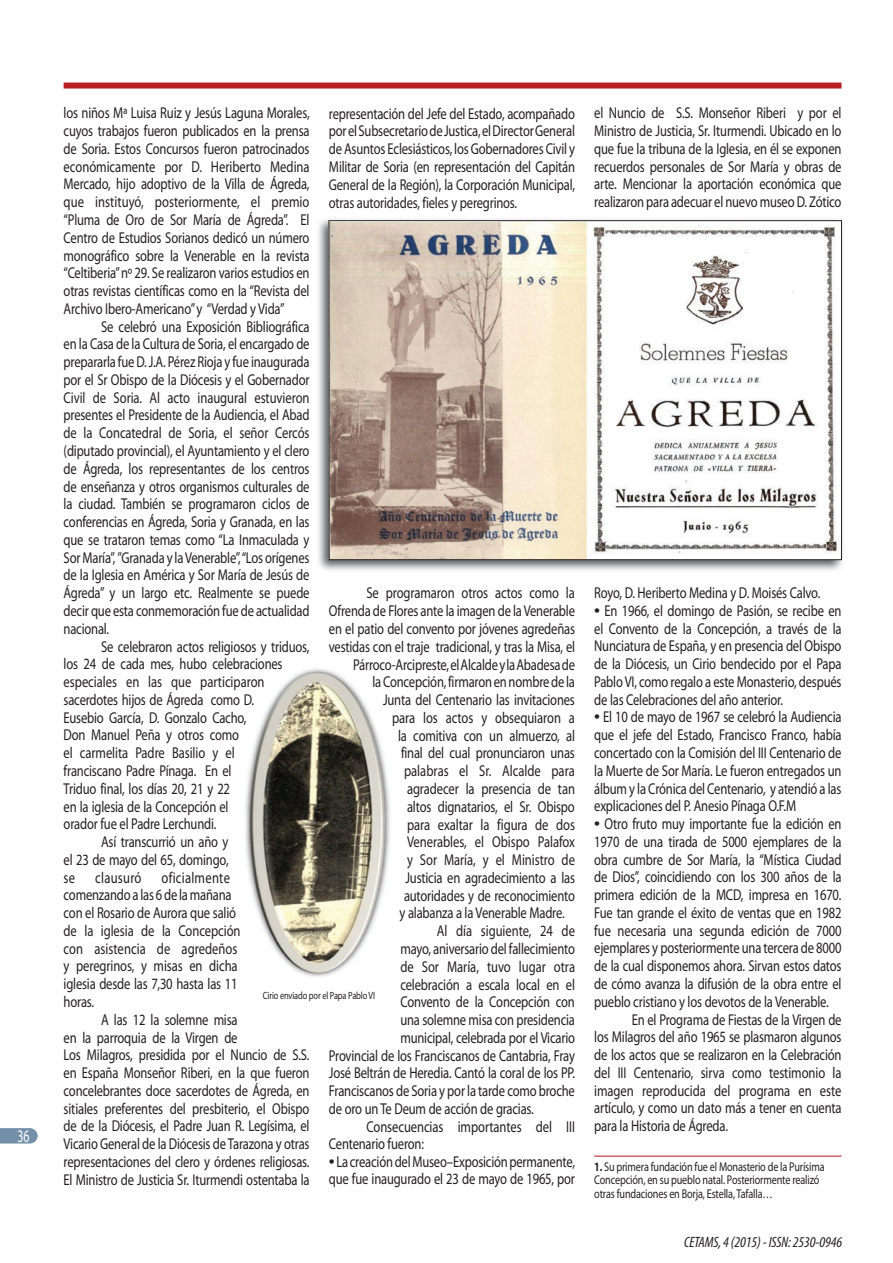
<style>
.page{position:relative;width:893px;height:1263px;background:#fff}
.page>*{position:absolute;margin:0;border:0;box-sizing:border-box;transform-origin:0 0}
.t1{font:17.7px "Myriad Pro";color:#fff;scale:.67 1}
.t2{font:15.75px/17.7px "Myriad Pro";letter-spacing:-.015em;color:#231f20;text-align:justify;scale:.8 1}
.t3{font:15.75px "Myriad Pro";letter-spacing:.02em;color:#231f20;scale:.8 1}
.t4{font:italic condensed 15px "Myriad Pro";letter-spacing:-.01em;color:#231f20}
.t5{font:12.75px/13.5px "Myriad Pro";letter-spacing:-.015em;color:#231f20;scale:.8 1}
.t6{font:10.5px "Myriad Pro";letter-spacing:-.015em;color:#231f20;scale:.8 1}
.s1{font-size:21px}
.s2{font-weight:700}
</style>
<div class="page">
<svg style="left:0;top:1128px;width:38px;height:16px"></svg>
<div style="left:64px;top:83px;width:777px;height:6px;background:#b81f24"></div>
<img style="left:318px;top:219px;width:525px;height:352px">
<img style="left:331px;top:222px;width:509px;height:336px">
<img style="left:245px;top:668px;width:145px;height:309px">
<hr style="left:594px;top:1156px;width:247px;height:1px;background:#b81f24">
<p class="t1" style="left:17px;top:1129px;width:19px">36</p>
<p class="t2" style="left:64px;top:105px;width:309px">los niños Mª Luisa Ruiz y Jesús Laguna Morales, cuyos trabajos fueron publicados en la prensa de Soria. Estos Concursos fueron patrocinados económicamente por D. Heriberto Medina Mercado, hijo adoptivo de la Villa de Ágreda, que instituyó, posteriormente, el premio “Pluma de Oro de Sor María de Ágreda”. El Centro de Estudios Sorianos dedicó un número monográfico sobre la Venerable en la revista “Celtiberia” nº 29. Se realizaron varios estudios en otras revistas científicas como en la “Revista del Archivo Ibero-Americano” y “Verdad y Vida”</p>
<p class="t2" style="left:64px;top:318px;width:309px;text-indent:37px">Se celebró una Exposición Bibliográfica en la Casa de la Cultura de Soria, el encargado de prepararla fue D. J.A. Pérez Rioja y fue inaugurada por el Sr Obispo de la Diócesis y el Gobernador Civil de Soria. Al acto inaugural estuvieron presentes el Presidente de la Audiencia, el Abad de la Concatedral de Soria, el señor Cercós (diputado provincial), el Ayuntamiento y el clero de Ágreda, los representantes de los centros de enseñanza y otros organismos culturales de la ciudad. También se programaron ciclos de conferencias en Ágreda, Soria y Granada, en las que se trataron temas como “La Inmaculada y Sor María”, ”Granada y la Venerable”, “Los orígenes de la Iglesia en América y Sor María de Jesús de Ágreda” y un largo etc. Realmente se puede decir que esta conmemoración fue de actualidad nacional.</p>
<p class="t2" style="left:101px;top:638px;width:262px">Se celebraron actos religiosos y triduos,</p>
<p class="t2" style="left:64px;top:656px;width:275px">los 24 de cada mes, hubo celebraciones</p>
<p class="t2" style="left:64px;top:674px;width:253px">especiales en las que participaron</p>
<p class="t2" style="left:64px;top:692px;width:240px">sacerdotes hijos de Ágreda como D.</p>
<p class="t2" style="left:64px;top:709px;width:230px">Eusebio García, D. Gonzalo Cacho,</p>
<p class="t2" style="left:64px;top:727px;width:221px">Don Manuel Peña y otros como</p>
<p class="t2" style="left:64px;top:745px;width:215px">el carmelita Padre Basilio y el</p>
<p class="t2" style="left:64px;top:763px;width:211px">franciscano Padre Pínaga. En el</p>
<p class="t2" style="left:64px;top:781px;width:210px">Triduo final, los días 20, 21 y 22</p>
<p class="t2" style="left:64px;top:798px;width:208px">en la iglesia de la Concepción el</p>
<p class="t2" style="left:64px;top:816px;width:192px">orador fue el Padre Lerchundi.</p>
<p class="t2" style="left:101px;top:834px;width:161px">Así transcurrió un año y</p>
<p class="t2" style="left:64px;top:852px;width:208px">el 23 de mayo del 65, domingo,</p>
<p class="t2" style="left:64px;top:869px;width:16px">se</p>
<p class="t3" style="left:95px;top:871px;width:59px">clausuró</p>
<p class="t2" style="left:329px;top:106px;width:309px">representación del Jefe del Estado, acompañado por el Subsecretario de Justica, el Director General de Asuntos Eclesiásticos, los Gobernadores Civil y Militar de Soria (en representación del Capitán General de la Región), la Corporación Municipal, otras autoridades, fieles y peregrinos.</p>
<p class="t2" style="left:366px;top:585px;width:262px">Se programaron otros actos como la</p>
<p class="t2" style="left:329px;top:603px;width:309px">Ofrenda de Flores ante la imagen de la Venerable</p>
<p class="t2" style="left:329px;top:621px;width:309px">en el patio del convento por jóvenes agredeñas</p>
<p class="t2" style="left:329px;top:639px;width:309px">vestidas con el traje tradicional, y tras la Misa, el</p>
<p class="t2" style="left:353px;top:656px;width:279px">Párroco-Arcipreste, el Alcalde y la Abadesa de</p>
<p class="t2" style="left:372px;top:674px;width:255px">la Concepción, firmaron en nombre de la</p>
<p class="t2" style="left:383px;top:692px;width:241px">Junta del Centenario las invitaciones</p>
<p class="t2" style="left:392px;top:710px;width:230px">para los actos y obsequiaron a</p>
<p class="t2" style="left:398px;top:728px;width:223px">la comitiva con un almuerzo, al</p>
<p class="t2" style="left:401px;top:745px;width:219px">final del cual pronunciaron unas</p>
<p class="t2" style="left:404px;top:763px;width:215px">palabras el Sr. Alcalde para</p>
<p class="t2" style="left:407px;top:781px;width:211px">agradecer la presencia de tan</p>
<p class="t2" style="left:407px;top:799px;width:211px">altos dignatarios, el Sr. Obispo</p>
<p class="t2" style="left:407px;top:816px;width:212px">para exaltar la figura de dos</p>
<p class="t2" style="left:407px;top:834px;width:212px">Venerables, el Obispo Palafox</p>
<p class="t2" style="left:407px;top:852px;width:211px">y Sor María, y el Ministro de</p>
<p class="t2" style="left:405px;top:870px;width:213px">Justicia en agradecimiento a las</p>
<p class="t2" style="left:404px;top:888px;width:215px">autoridades y de reconocimiento</p>
<p class="t2" style="left:399px;top:905px;width:208px">y alabanza a la Venerable Madre.</p>
<p class="t2" style="left:437px;top:923px;width:174px">Al día siguiente, 24 de</p>
<p class="t2" style="left:400px;top:941px;width:220px">mayo, aniversario del fallecimiento</p>
<p class="t2" style="left:400px;top:959px;width:220px">de Sor María, tuvo lugar otra</p>
<p class="t2" style="left:400px;top:976px;width:220px">celebración a escala local en el</p>
<p class="t2" style="left:400px;top:994px;width:220px">Convento de la Concepción con</p>
<p class="t2" style="left:400px;top:1012px;width:220px">una solemne misa con presidencia</p>
<p class="t2" style="left:400px;top:1030px;width:220px">municipal, celebrada por el Vicario</p>
<p class="t2" style="left:329px;top:1047px;width:309px">Provincial de los Franciscanos de Cantabria, Fray</p>
<p class="t2" style="left:329px;top:1065px;width:309px">José Beltrán de Heredia. Cantó la coral de los PP.</p>
<p class="t2" style="left:329px;top:1083px;width:309px">Franciscanos de Soria y por la tarde como broche</p>
<p class="t2" style="left:329px;top:1101px;width:258px">de oro un Te Deum de acción de gracias.</p>
<p class="t2" style="left:366px;top:1119px;width:262px">Consecuencias importantes del III</p>
<p class="t2" style="left:329px;top:1136px;width:120px">Centenario fueron:</p>
<p class="t2" style="left:329px;top:1153px;width:309px"><span class="s1">•</span> La creación del Museo–Exposición permanente, que fue inaugurado el 23 de mayo de 1965, por</p>
<p class="t2" style="left:64px;top:869px;width:223px;text-align:left;text-indent:98px">oficialmente comenzando a las 6 de la mañana con el Rosario de Aurora que salió de la iglesia de la Concepción con asistencia de agredeños y peregrinos, y misas en dicha iglesia desde las 7,30 hasta las 11 horas.</p>
<p class="t2" style="left:64px;top:1012px;width:309px;text-align:left;text-indent:37px">A las 12 la solemne misa<br>en la parroquia de la Virgen de<br>Los Milagros, presidida por el Nuncio de S.S. en España Monseñor Riberi, en la que fueron concelebrantes doce sacerdotes de Ágreda, en sitiales preferentes del presbiterio, el Obispo de de la Diócesis, el Padre Juan R. Legísima, el Vicario General de la Diócesis de Tarazona y otras representaciones del clero y órdenes religiosas.<br>El Ministro de Justicia Sr. Iturmendi ostentaba la</p>
<p class="t6" style="left:263px;top:991px;width:142px">Cirio enviado por el Papa Pablo VI</p>
<p class="t2" style="left:594px;top:105px;width:311px">el Nuncio de S.S. Monseñor Riberi y por el Ministro de Justicia, Sr. Iturmendi. Ubicado en lo que fue la tribuna de la Iglesia, en él se exponen recuerdos personales de Sor María y obras de arte. Mencionar la aportación económica que realizaron para adecuar el nuevo museo D. Zótico</p>
<p class="t2" style="left:594px;top:585px;width:284px">Royo, D. Heriberto Medina y D. Moisés Calvo.</p>
<p class="t2" style="left:594px;top:603px;width:311px"><span class="s1">•</span> En 1966, el domingo de Pasión, se recibe en el Convento de la Concepción, a través de la Nunciatura de España, y en presencia del Obispo de la Diócesis, un Cirio bendecido por el Papa Pablo VI, como regalo a este Monasterio, después de las Celebraciones del año anterior.</p>
<p class="t2" style="left:594px;top:709px;width:311px"><span class="s1">•</span> El 10 de mayo de 1967 se celebró la Audiencia que el jefe del Estado, Francisco Franco, había concertado con la Comisión del III Centenario de la Muerte de Sor María. Le fueron entregados un álbum y la Crónica del Centenario, y atendió a las explicaciones del P. Anesio Pínaga O.F.M</p>
<p class="t2" style="left:594px;top:816px;width:311px"><span class="s1">•</span> Otro fruto muy importante fue la edición en</p>
<p class="t2" style="left:594px;top:834px;width:311px">1970 de una tirada de 5000 ejemplares de la</p>
<p class="t2" style="left:594px;top:851px;width:311px">obra cumbre de Sor María, la “Mística Ciudad</p>
<p class="t2" style="left:594px;top:869px;width:311px">de Dios”, coincidiendo con los 300 años de la</p>
<p class="t2" style="left:594px;top:887px;width:311px">primera edición de la MCD, impresa en 1670.</p>
<p class="t2" style="left:594px;top:905px;width:311px">Fue tan grande el éxito de ventas que en 1982</p>
<p class="t2" style="left:594px;top:923px;width:311px">fue necesaria una segunda edición de 7000</p>
<p class="t2" style="left:594px;top:940px;width:311px">ejemplares y posteriormente una tercera de 8000</p>
<p class="t2" style="left:594px;top:958px;width:311px">de la cual disponemos ahora. Sirvan estos datos</p>
<p class="t2" style="left:594px;top:976px;width:310px">de cómo avanza la difusión de la obra entre el</p>
<p class="t2" style="left:594px;top:994px;width:295px">pueblo cristiano y los devotos de la Venerable.</p>
<p class="t2" style="left:632px;top:1011px;width:264px">En el Programa de Fiestas de la Virgen de</p>
<p class="t2" style="left:594px;top:1029px;width:311px">los Milagros del año 1965 se plasmaron algunos</p>
<p class="t2" style="left:594px;top:1047px;width:311px">de los actos que se realizaron en la Celebración</p>
<p class="t2" style="left:594px;top:1065px;width:311px">del III Centenario, sirva como testimonio la</p>
<p class="t2" style="left:594px;top:1082px;width:311px">imagen reproducida del programa en este</p>
<p class="t2" style="left:594px;top:1100px;width:311px">artículo, y como un dato más a tener en cuenta</p>
<p class="t2" style="left:594px;top:1118px;width:169px">para la Historia de Ágreda.</p>
<p class="t5" style="left:594px;top:1161px;width:290px"><span class="s2">1.</span> Su primera fundación fue el Monasterio de la Purísima<br>Concepción, en su pueblo natal. Posteriormente realizó otras fundaciones en Borja, Estella, Tafalla…</p>
<p class="t4" style="left:684px;top:1233px;width:160px">CETAMS, 4 (2015) - ISSN: 2530-0946</p>
</div>
